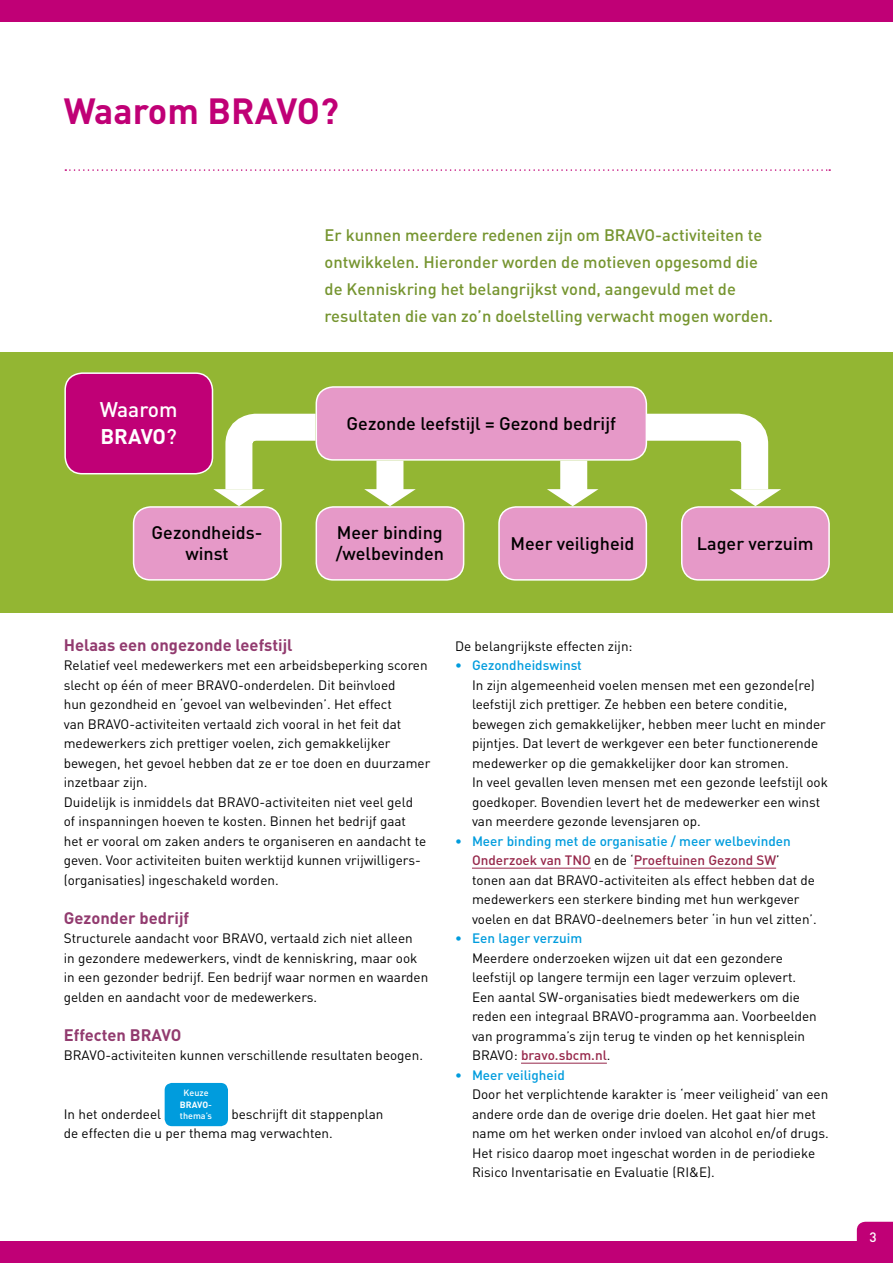
<style>
.page{position:relative;width:893px;height:1263px;background:#fff}
.page>*{position:absolute;margin:0;border:0;box-sizing:border-box;transform-origin:0 0}
.Kop{font:700 36px "DIN";color:#c00076}
.Normal__Web{font:500 21px "DIN";color:#fff}
.Normal__Web-2{font:700 21px "DIN";letter-spacing:-.005em;color:#fff}
.Normal__Web-3{font:500 18px/21px "DIN";color:#000;text-align:center}
.intro{font:500 16.5px/27px "DIN";color:#769530}
.tussenkop{font:700 16.5px "DIN";color:#923b6f}
.txt{font:700 16.5px "DIN";color:#923b6f}
.txt-2{font:13.5px/19.5px "DIN";color:#000}
.txt-3{font:500 13.5px "DIN";color:#009cdd}
.t1{font:500 13.5px "DIN";color:#fff}
.t2{font:500 9px/11.6px "DIN";color:#fff;text-align:center}
.s1{font-weight:500}
.s2{font-weight:700}
.s3{font-weight:500;color:#96274a}
</style>
<div class="page">
<div style="left:0;top:1242px;width:893px;height:21px;background:#c00076"></div>
<svg style="left:857px;top:1222px;width:36px;height:20px"></svg>
<div style="left:0;top:0;width:893px;height:21px;background:#c00076"></div>
<div style="left:165px;top:1083px;width:63px;height:43px;background:#009cdd;border-radius:7px"></div>
<hr style="left:472px;top:868px;width:119px;height:1px;background:#96274a">
<hr style="left:634px;top:868px;width:142px;height:1px;background:#96274a">
<hr style="left:521px;top:1063px;width:86px;height:1px;background:#96274a">
<svg style="left:65px;top:169px;width:765px;height:2px"></svg>
<div style="left:1px;top:352px;width:892px;height:260px;background:#93b633"></div>
<svg style="left:212px;top:400px;width:117px;height:116px"></svg>
<svg style="left:364px;top:489px;width:52px;height:17px"></svg>
<svg style="left:547px;top:489px;width:51px;height:17px"></svg>
<svg style="left:634px;top:403px;width:147px;height:113px"></svg>
<div style="left:376px;top:461px;width:27px;height:32px;background:#fff"></div>
<div style="left:560px;top:461px;width:27px;height:32px;background:#fff"></div>
<div style="left:499px;top:507px;width:147px;height:73px;background:#e699c8;border-radius:17px"></div>
<div style="left:498px;top:506px;width:149px;height:75px;border:2px solid #fff;border-radius:17px"></div>
<div style="left:682px;top:507px;width:147px;height:73px;background:#e699c8;border-radius:17px"></div>
<div style="left:681px;top:506px;width:149px;height:75px;border:2px solid #fff;border-radius:17px"></div>
<div style="left:316px;top:507px;width:148px;height:73px;background:#e699c8;border-radius:17px"></div>
<div style="left:316px;top:506px;width:148px;height:75px;border:2px solid #fff;border-radius:17px"></div>
<div style="left:134px;top:507px;width:147px;height:73px;background:#e699c8;border-radius:17px"></div>
<div style="left:133px;top:506px;width:149px;height:75px;border:2px solid #fff;border-radius:17px"></div>
<div style="left:316px;top:387px;width:330px;height:73px;background:#e699c8;border-radius:17px"></div>
<div style="left:316px;top:386px;width:331px;height:75px;border:2px solid #fff;border-radius:17px"></div>
<div style="left:65px;top:373px;width:147px;height:101px;background:#c00076;border-radius:17px"></div>
<div style="left:64px;top:372px;width:149px;height:102px;border:2px solid #fff;border-radius:17px"></div>
<p class="Kop" style="left:64px;top:87px;width:277px">Waarom BRAVO?</p>
<p class="Normal__Web" style="left:100px;top:396px;width:79px">Waarom</p>
<p class="Normal__Web-2" style="left:100px;top:423px;width:78px">BRAVO<span class="s1">?</span></p>
<p class="Normal__Web-3" style="left:152px;top:522px;width:112px">Gezondheids&shy;winst</p>
<p class="intro" style="left:325px;top:221px;width:450px">Er kunnen meerdere redenen zijn om BRAVO-activiteiten te ontwikkelen. Hieronder worden de motieven opgesomd die de Kenniskring het belangrijkst vond, aangevuld met de resultaten die van zo’n doelstelling verwacht mogen worden.</p>
<p class="Normal__Web-3" style="left:347px;top:412px;width:271px">Gezonde leefstijl = Gezond bedrijf</p>
<p class="Normal__Web-3" style="left:337px;top:522px;width:108px">Meer binding</p>
<p class="Normal__Web-3" style="left:336px;top:543px;width:110px">/welbevinden</p>
<p class="Normal__Web-3" style="left:511px;top:532px;width:125px">Meer veiligheid</p>
<p class="Normal__Web-3" style="left:697px;top:532px;width:118px">Lager verzuim</p>
<p class="txt" style="left:64px;top:634px;width:230px">Helaas een ongezonde leefstijl</p>
<p class="txt-2" style="left:64px;top:655px;width:368px">Relatief veel medewerkers met een arbeidsbeperking scoren slecht op één of meer BRAVO-onderdelen. Dit beïnvloed<br>hun gezondheid en ‘gevoel van welbevinden’. Het effect<br>van BRAVO-activiteiten vertaald zich vooral in het feit dat medewerkers zich prettiger voelen, zich gemakkelijker bewegen, het gevoel hebben dat ze er toe doen en duurzamer inzetbaar zijn.</p>
<p class="txt-2" style="left:64px;top:792px;width:364px">Duidelijk is inmiddels dat BRAVO-activiteiten niet veel geld of inspanningen hoeven te kosten. Binnen het bedrijf gaat het er vooral om zaken anders te organiseren en aandacht te geven. Voor activiteiten buiten werktijd kunnen vrijwilligers-(organisaties) ingeschakeld worden.</p>
<p class="tussenkop" style="left:64px;top:907px;width:127px">Gezonder bedrijf</p>
<p class="txt-2" style="left:64px;top:928px;width:366px">Structurele aandacht voor BRAVO, vertaald zich niet alleen<br>in gezondere medewerkers, vindt de kenniskring, maar ook in een gezonder bedrijf. Een bedrijf waar normen en waarden gelden en aandacht voor de medewerkers.</p>
<p class="tussenkop" style="left:64px;top:1024px;width:119px">Effecten BRAVO</p>
<p class="txt-2" style="left:64px;top:1045px;width:361px">BRAVO-activiteiten kunnen verschillende resultaten beogen.</p>
<p class="t2" style="left:180px;top:1087px;width:34px">Keuze<br><span class="s2">BRAVO&shy;</span>thema’s</p>
<p class="txt-2" style="left:64px;top:1104px;width:321px;text-indent:168px">beschrijft dit stappenplan de effecten die u per thema mag verwachten.</p>
<p class="txt-2" style="left:64px;top:1104px;width:99px">In het onderdeel</p>
<p class="txt-2" style="left:455px;top:636px;width:179px">De belangrijkste effecten zijn:</p>
<p class="txt-3" style="left:455px;top:657px;width:128px">• Gezondheidswinst</p>
<p class="txt-2" style="left:472px;top:675px;width:355px">In zijn algemeenheid voelen mensen met een gezonde(re) leefstijl zich prettiger. Ze hebben een betere conditie, bewegen zich gemakkelijker, hebben meer lucht en minder pijntjes. Dat levert de werkgever een beter functionerende medewerker op die gemakkelijker door kan stromen.</p>
<p class="txt-2" style="left:472px;top:772px;width:358px">In veel gevallen leven mensen met een gezonde leefstijl ook goedkoper. Bovendien levert het de medewerker een winst van meerdere gezonde levensjaren op.</p>
<p class="txt-3" style="left:455px;top:832px;width:337px">• Meer binding met de organisatie / meer welbevinden</p>
<p class="txt-2" style="left:472px;top:850px;width:346px"><span class="s3">Onderzoek van TNO</span> en de ‘<span class="s3">Proeftuinen Gezond SW</span>’ tonen aan dat BRAVO-activiteiten als effect hebben dat de medewerkers een sterkere binding met hun werkgever voelen en dat BRAVO-deelnemers beter ‘in hun vel zitten’.</p>
<p class="txt-3" style="left:455px;top:930px;width:129px">• Een lager verzuim</p>
<p class="txt-2" style="left:472px;top:948px;width:346px">Meerdere onderzoeken wijzen uit dat een gezondere leefstijl op langere termijn een lager verzuim oplevert.<br>Een aantal SW-organisaties biedt medewerkers om die reden een integraal BRAVO-programma aan. Voorbeelden van programma’s zijn terug te vinden op het kennisplein BRAVO: <span class="s3">bravo.sbcm.nl</span>.</p>
<p class="txt-3" style="left:455px;top:1066px;width:111px">• Meer veiligheid</p>
<p class="txt-2" style="left:472px;top:1084px;width:358px">Door het verplichtende karakter is ‘meer veiligheid’ van een andere orde dan de overige drie doelen. Het gaat hier met name om het werken onder invloed van alcohol en/of drugs.<br>Het risico daarop moet ingeschat worden in de periodieke Risico Inventarisatie en Evaluatie (RI&amp;E).</p>
<p class="t1" style="left:869px;top:1228px;width:9px">3</p>
</div>
